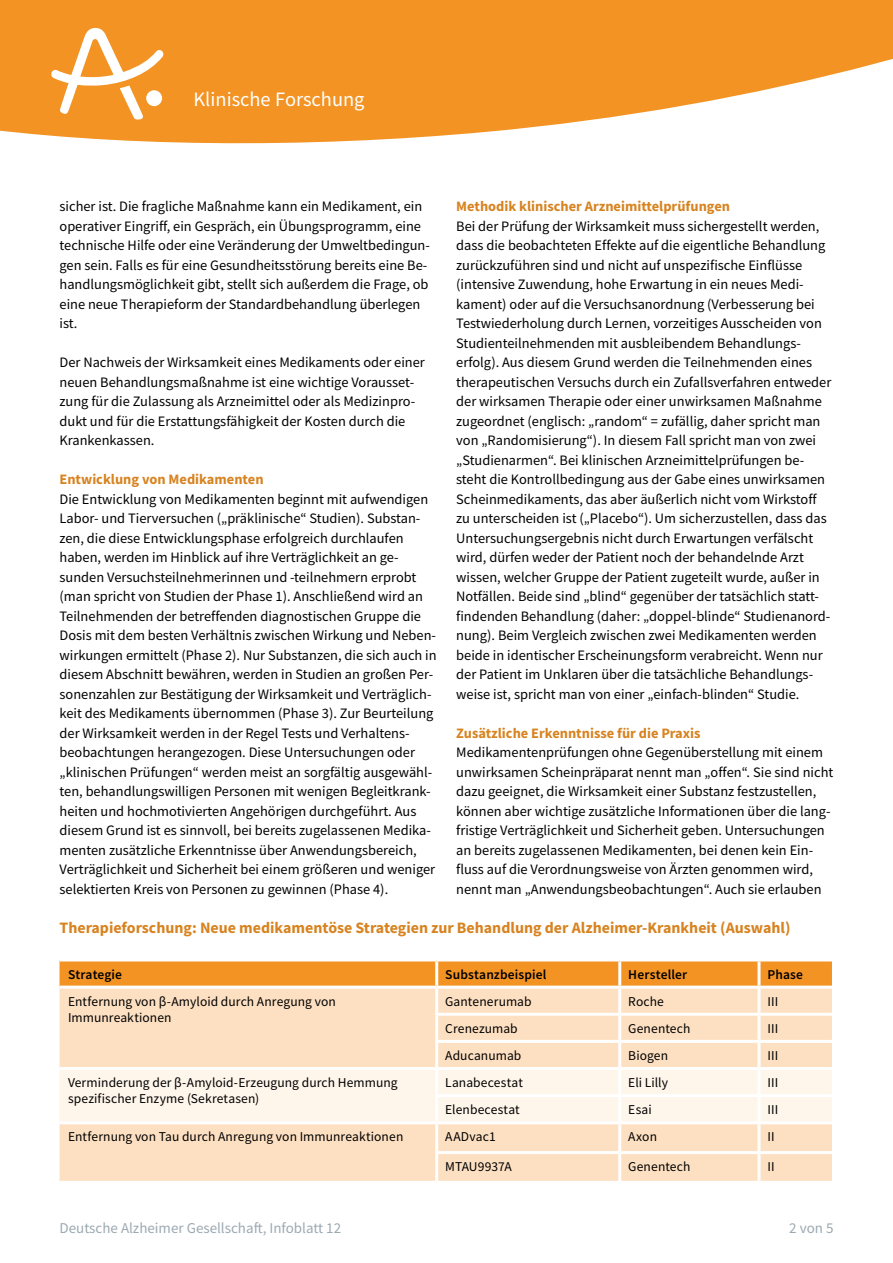
<style>
.page{position:relative;width:893px;height:1263px;background:#fff}
.page>*{position:absolute;margin:0;border:0;box-sizing:border-box;transform-origin:0 0}
.t1{font:20.4px "Source Sans Pro";color:#fff}
.Zwischenüberschrift{font:700 15.9px "Source Sans Pro";color:#d78320}
.t2{font:15px "Source Sans Pro";color:#9ca9b1}
.fließtext_ohne_3tren{font:14.4px/19.5px "Source Sans Pro";color:#000}
.fließtext_ohne-Absta{font:14.4px/19.5px "Source Sans Pro";color:#000}
.Zwischenüberschrift-2{font:700 14.4px "Source Sans Pro";color:#d78320}
.tabelle_fließtext{font:13.5px/16.2px "Source Sans Pro";letter-spacing:.005em;color:#000}
.tabelle_rubrik_schwa{font:600 13.5px "Source Sans Pro";letter-spacing:.01em;color:#000}
</style>
<div class="page">
<svg style="left:0;top:0;width:893px;height:143px;fill:#f39323"></svg>
<svg style="left:51px;top:28px;width:112px;height:92px"></svg>
<svg style="left:60px;top:961px;width:772px;height:25px;background:#f3962a"></svg>
<div style="left:60px;top:989px;width:772px;height:78px;background:#fde0c2"></div>
<div style="left:437px;top:1041px;width:183px;height:27px;background:#fde0c2"></div>
<div style="left:60px;top:1070px;width:772px;height:51px;background:#fef5eb"></div>
<div style="left:60px;top:1124px;width:772px;height:57px;background:#fde0c2"></div>
<hr style="left:435px;top:961px;width:3px;height:25px;background:#fff">
<hr style="left:618px;top:961px;width:3px;height:25px;background:#fff">
<hr style="left:757px;top:961px;width:3px;height:25px;background:#fff">
<hr style="left:435px;top:989px;width:3px;height:24px;background:#fff">
<hr style="left:618px;top:989px;width:3px;height:24px;background:#fff">
<hr style="left:757px;top:989px;width:3px;height:24px;background:#fff">
<hr style="left:435px;top:1043px;width:3px;height:24px;background:#fff">
<hr style="left:618px;top:1043px;width:3px;height:24px;background:#fff">
<hr style="left:757px;top:1043px;width:3px;height:24px;background:#fff">
<hr style="left:437px;top:1067px;width:183px;height:3px;background:#fff">
<hr style="left:435px;top:1070px;width:3px;height:24px;background:#fff">
<hr style="left:618px;top:1070px;width:3px;height:24px;background:#fff">
<hr style="left:757px;top:1070px;width:3px;height:24px;background:#fff">
<hr style="left:435px;top:1124px;width:3px;height:27px;background:#fff">
<hr style="left:618px;top:1124px;width:3px;height:27px;background:#fff">
<hr style="left:757px;top:1124px;width:3px;height:27px;background:#fff">
<hr style="left:435px;top:1151px;width:185px;height:3px;background:#fff">
<hr style="left:435px;top:1154px;width:3px;height:27px;background:#fff">
<hr style="left:620px;top:1151px;width:139px;height:3px;background:#fff">
<hr style="left:618px;top:1154px;width:3px;height:27px;background:#fff">
<hr style="left:759px;top:1151px;width:73px;height:3px;background:#fff">
<hr style="left:757px;top:1154px;width:3px;height:27px;background:#fff">
<hr style="left:435px;top:1016px;width:3px;height:24px;background:#fff">
<hr style="left:435px;top:1013px;width:185px;height:3px;background:#fff">
<hr style="left:620px;top:1013px;width:139px;height:3px;background:#fff">
<hr style="left:759px;top:1013px;width:73px;height:3px;background:#fff">
<hr style="left:618px;top:1016px;width:3px;height:24px;background:#fff">
<hr style="left:757px;top:1016px;width:3px;height:24px;background:#fff">
<hr style="left:435px;top:1040px;width:185px;height:3px;background:#fff">
<hr style="left:620px;top:1040px;width:139px;height:3px;background:#fff">
<hr style="left:759px;top:1040px;width:73px;height:3px;background:#fff">
<hr style="left:435px;top:1097px;width:3px;height:24px;background:#fff">
<hr style="left:435px;top:1094px;width:185px;height:3px;background:#fff">
<hr style="left:620px;top:1094px;width:139px;height:3px;background:#fff">
<hr style="left:759px;top:1094px;width:73px;height:3px;background:#fff">
<hr style="left:618px;top:1097px;width:3px;height:24px;background:#fff">
<hr style="left:757px;top:1097px;width:3px;height:24px;background:#fff">
<h1 class="t1" style="left:193px;top:87px;width:173px">Klinische Forschung</h1>
<p class="fließtext_ohne-Absta" style="left:60px;top:197px;width:372px">sicher ist. Die fragliche Maßnahme kann ein Medikament, ein operativer Eingriff, ein Gespräch, ein Übungsprogramm, eine technische Hilfe oder eine Veränderung der Umweltbedingun&shy;gen sein. Falls es für eine Gesundheitsstörung bereits eine Be&shy;handlungsmöglichkeit gibt, stellt sich außerdem die Frage, ob eine neue Therapieform der Standardbehandlung überlegen ist.</p>
<p class="fließtext_ohne-Absta" style="left:60px;top:353px;width:367px">Der Nachweis der Wirksamkeit eines Medikaments oder einer neuen Behandlungsmaßnahme ist eine wichtige Vorausset&shy;zung für die Zulassung als Arzneimittel oder als Medizinpro&shy;dukt und für die Erstattungsfähigkeit der Kosten durch die Krankenkassen.</p>
<p class="Zwischenüberschrift-2" style="left:60px;top:470px;width:206px">Entwicklung von Medikamenten</p>
<p class="fließtext_ohne_3tren" style="left:60px;top:489px;width:379px">Die Entwicklung von Medikamenten beginnt mit aufwendigen Labor- und Tierversuchen („präklinische“ Studien). Substan&shy;zen, die diese Entwicklungsphase erfolgreich durchlaufen haben, werden im Hinblick auf ihre Verträglichkeit an ge&shy;sunden Versuchsteilnehmerinnen und -teilnehmern erprobt (man spricht von Studien der Phase 1). Anschließend wird an Teilnehmenden der betreffenden diagnostischen Gruppe die Dosis mit dem besten Verhältnis zwischen Wirkung und Neben&shy;wirkungen ermittelt (Phase 2). Nur Substanzen, die sich auch in diesem Abschnitt bewähren, werden in Studien an großen Per&shy;sonenzahlen zur Bestätigung der Wirksamkeit und Verträglich&shy;keit des Medikaments übernommen (Phase 3). Zur Beurteilung der Wirksamkeit werden in der Regel Tests und Verhaltens&shy;beobachtungen herangezogen. Diese Untersuchungen oder „klinischen Prüfungen“ werden meist an sorgfältig ausgewähl&shy;ten, behandlungswilligen Personen mit wenigen Begleitkrank&shy;heiten und hochmotivierten Angehörigen durchgeführt. Aus diesem Grund ist es sinnvoll, bei bereits zugelassenen Medika&shy;menten zusätzliche Erkenntnisse über Anwendungsbereich, Verträglichkeit und Sicherheit bei einem größeren und weniger selektierten Kreis von Personen zu gewinnen (Phase 4).</p>
<p class="Zwischenüberschrift-2" style="left:456px;top:197px;width:275px">Methodik klinischer Arzneimittelprüfungen</p>
<p class="fließtext_ohne_3tren" style="left:456px;top:216px;width:377px">Bei der Prüfung der Wirksamkeit muss sichergestellt werden, dass die beobachteten Effekte auf die eigentliche Behandlung zurückzuführen sind und nicht auf unspezifische Einflüsse (intensive Zuwendung, hohe Erwartung in ein neues Medi&shy;kament) oder auf die Versuchsanordnung (Verbesserung bei Testwiederholung durch Lernen, vorzeitiges Ausscheiden von Studienteilnehmenden mit ausbleibendem Behandlungs&shy;erfolg). Aus diesem Grund werden die Teilnehmenden eines therapeutischen Versuchs durch ein Zufallsverfahren entweder der wirksamen Therapie oder einer unwirksamen Maßnahme zugeordnet (englisch: „random“ = zufällig, daher spricht man von „Randomisierung“). In diesem Fall spricht man von zwei „Studienarmen“. Bei klinischen Arzneimittelprüfungen be&shy;steht die Kontrollbedingung aus der Gabe eines unwirksamen Scheinmedikaments, das aber äußerlich nicht vom Wirkstoff zu unterscheiden ist („Placebo“). Um sicherzustellen, dass das Untersuchungsergebnis nicht durch Erwartungen verfälscht wird, dürfen weder der Patient noch der behandelnde Arzt wissen, welcher Gruppe der Patient zugeteilt wurde, außer in Notfällen. Beide sind „blind“ gegenüber der tatsächlich statt&shy;findenden Behandlung (daher: „doppel-blinde“ Studienanord&shy;nung). Beim Vergleich zwischen zwei Medikamenten werden beide in identischer Erscheinungsform verabreicht. Wenn nur der Patient im Unklaren über die tatsächliche Behandlungs&shy;weise ist, spricht man von einer „einfach-blinden“ Studie.</p>
<p class="Zwischenüberschrift-2" style="left:456px;top:723px;width:246px">Zusätzliche Erkenntnisse für die Praxis</p>
<p class="fließtext_ohne_3tren" style="left:456px;top:743px;width:379px">Medikamentenprüfungen ohne Gegenüberstellung mit einem unwirksamen Scheinpräparat nennt man „offen“. Sie sind nicht dazu geeignet, die Wirksamkeit einer Substanz festzustellen, können aber wichtige zusätzliche Informationen über die lang&shy;fristige Verträglichkeit und Sicherheit geben. Untersuchungen an bereits zugelassenen Medikamenten, bei denen kein Ein&shy;fluss auf die Verordnungsweise von Ärzten genommen wird, nennt man „Anwendungsbeobachtungen“. Auch sie erlauben</p>
<p class="Zwischenüberschrift" style="left:60px;top:917px;width:732px">Therapieforschung: Neue medikamentöse Strategien zur Behandlung der Alzheimer-Krankheit (Auswahl)</p>
<p class="tabelle_rubrik_schwa" style="left:68px;top:965px;width:56px">Strategie</p>
<p class="tabelle_rubrik_schwa" style="left:445px;top:965px;width:103px">Substanzbeispiel</p>
<p class="tabelle_rubrik_schwa" style="left:628px;top:965px;width:60px">Hersteller</p>
<p class="tabelle_rubrik_schwa" style="left:767px;top:965px;width:37px">Phase</p>
<p class="tabelle_fließtext" style="left:68px;top:993px;width:269px">Entfernung von β-Amyloid durch Anregung von<br>Immunreaktionen</p>
<p class="tabelle_fließtext" style="left:445px;top:993px;width:88px">Gantenerumab</p>
<p class="tabelle_fließtext" style="left:628px;top:993px;width:37px">Roche</p>
<p class="tabelle_fließtext" style="left:767px;top:993px;width:12px">III</p>
<p class="tabelle_fließtext" style="left:445px;top:1020px;width:74px">Crenezumab</p>
<p class="tabelle_fließtext" style="left:628px;top:1020px;width:64px">Genentech</p>
<p class="tabelle_fließtext" style="left:767px;top:1020px;width:12px">III</p>
<p class="tabelle_fließtext" style="left:445px;top:1047px;width:78px">Aducanumab</p>
<p class="tabelle_fließtext" style="left:628px;top:1047px;width:41px">Biogen</p>
<p class="tabelle_fließtext" style="left:767px;top:1047px;width:12px">III</p>
<p class="tabelle_fließtext" style="left:68px;top:1074px;width:331px">Verminderung der β-Amyloid-Erzeugung durch Hemmung spezifischer Enzyme (Sekretasen)</p>
<p class="tabelle_fließtext" style="left:445px;top:1074px;width:79px">Lanabecestat</p>
<p class="tabelle_fließtext" style="left:628px;top:1074px;width:41px">Eli Lilly</p>
<p class="tabelle_fließtext" style="left:767px;top:1074px;width:12px">III</p>
<p class="tabelle_fließtext" style="left:445px;top:1102px;width:76px">Elenbecestat</p>
<p class="tabelle_fließtext" style="left:628px;top:1102px;width:25px">Esai</p>
<p class="tabelle_fließtext" style="left:767px;top:1102px;width:12px">III</p>
<p class="tabelle_fließtext" style="left:68px;top:1129px;width:337px">Entfernung von Tau durch Anregung von Immunreaktionen</p>
<p class="tabelle_fließtext" style="left:445px;top:1129px;width:52px">AADvac1</p>
<p class="tabelle_fließtext" style="left:628px;top:1129px;width:30px">Axon</p>
<p class="tabelle_fließtext" style="left:767px;top:1129px;width:9px">II</p>
<p class="tabelle_fließtext" style="left:445px;top:1158px;width:68px">MTAU9937A</p>
<p class="tabelle_fließtext" style="left:628px;top:1158px;width:64px">Genentech</p>
<p class="tabelle_fließtext" style="left:767px;top:1158px;width:9px">II</p>
<p class="t2" style="left:60px;top:1219px;width:283px">Deutsche Alzheimer Gesellschaft, Infoblatt 12</p>
<p class="t2" style="left:789px;top:1219px;width:46px">2 von 5</p>
</div>
